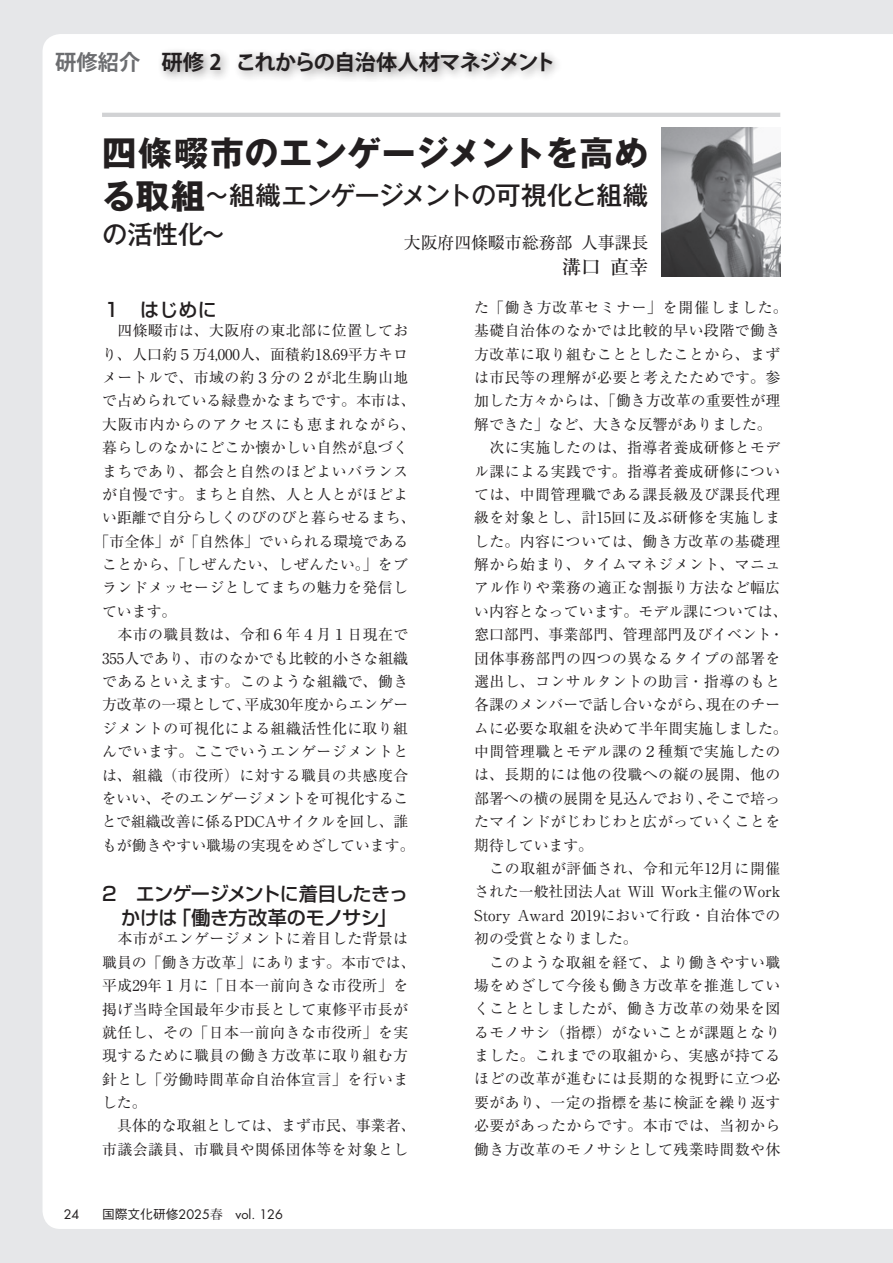
<style>
.page{position:relative;width:893px;height:1263px;background:#e6e7e9}
.page>*{position:absolute;margin:0;border:0;box-sizing:border-box;transform-origin:0 0}
.t1{font:700 34.05px "Gothic MB101 Pr 5";letter-spacing:.005em;color:#231f20}
.t2{font:500 25.5px/38.2px "Gothic MB101 Pr 5";letter-spacing:-.025em;color:#231f20}
.t3{font:700 21.3px "Koz Go Pro";letter-spacing:-.03em;color:#231f20}
.t4{font:500 19.2px/23.4px "Shin Go Pro";letter-spacing:-.03em;color:#231f20;text-align:center}
.t5{font:500 19.2px "Ryumin Pr 5";color:#231f20}
.t6{font:16.95px "Ryumin Pr 5";letter-spacing:-.01em;color:#231f20}
.t7{font:14.85px/23.4px "Ryumin Pro";letter-spacing:.03em;color:#231f20}
.t8{font:14.85px "Ryumin Pro";letter-spacing:.005em;color:#231f20}
.t9{font:14.85px "Ryumin Pro";color:#231f20}
.t10{font:14.85px "Ryumin Pro";letter-spacing:-.015em;color:#231f20}
.t11{font:14.85px "Ryumin Pro";letter-spacing:.06em;color:#231f20}
.t12{font:12.75px "Futura";color:#231f20}
.s1{color:#6c6d70}
.s2{font-weight:700;font-size:34.05px}
.s3{font-family:"Gothic BBB Pro";font-weight:500}
.s4{font-family:"Koz Min Pro"}
</style>
<div class="page">
<div style="left:43px;top:34px;width:849px;height:1195px;background:#fff"></div>
<svg style="left:892px;top:34px;width:1px;height:1195px"></svg>
<hr style="left:102px;top:113px;width:678px;height:4px;background:#d1d2d4">
<img style="left:661px;top:128px;width:119px;height:148px">
<div style="left:156px;top:44px;width:406px;height:38px;background:#231f20;opacity:.5"></div>
<h3 class="t3" style="left:55px;top:48px;width:502px"><span class="s1">研修紹介</span> 研修 2 これからの自治体人材マネジメント</h3>
<h1 class="t1" style="left:102px;top:125px;width:548px">四條畷市のエンゲージメントを高め</h1>
<h2 class="t2" style="left:102px;top:174px;width:548px"><span class="s2">る取組</span>～組織エンゲージメントの可視化と組織の活性化～</h2>
<p class="t6" style="left:404px;top:229px;width:246px">大阪府四條畷市総務部人事課長</p>
<p class="t5" style="left:562px;top:252px;width:88px">溝口直幸</p>
<p class="t4" style="left:102px;top:295px;width:116px">１　はじめに</p>
<p class="t7" style="left:102px;top:318px;width:308px">　四條畷市は、大阪府の東北部に位置してお</p>
<p class="t7" style="left:102px;top:341px;width:308px">り、人口約５万4,000人、面積約18.69平方キロ</p>
<p class="t7" style="left:102px;top:365px;width:308px">メートルで、市域の約３分の２が北生駒山地</p>
<p class="t8" style="left:102px;top:389px;width:315px">で占められている緑豊かなまちです。本市は、</p>
<p class="t11" style="left:102px;top:413px;width:315px">大阪市内からのアクセスにも恵まれながら、</p>
<p class="t7" style="left:102px;top:435px;width:308px">暮らしのなかにどこか懐かしい自然が息づく</p>
<p class="t7" style="left:102px;top:458px;width:308px">まちであり、都会と自然のほどよいバランス</p>
<p class="t7" style="left:102px;top:482px;width:308px">が自慢です。まちと自然、人と人とがほどよ</p>
<p class="t8" style="left:102px;top:506px;width:315px">い距離で自分らしくのびのびと暮らせるまち、</p>
<p class="t8" style="left:95px;top:529px;width:315px">「市全体」が「自然体」でいられる環境である</p>
<p class="t7" style="left:102px;top:552px;width:308px">ことから、「しぜんたい、しぜんたい。」をブ</p>
<p class="t7" style="left:102px;top:575px;width:308px">ランドメッセージとしてまちの魅力を発信し</p>
<p class="t7" style="left:102px;top:599px;width:76px">ています。</p>
<p class="t7" style="left:102px;top:622px;width:308px">　本市の職員数は、令和６年４月１日現在で</p>
<p class="t8" style="left:102px;top:646px;width:308px">355人であり、市のなかでも比較的小さな組織</p>
<p class="t7" style="left:102px;top:669px;width:308px">であるといえます。このような組織で、働き</p>
<p class="t9" style="left:102px;top:693px;width:308px">方改革の一環として、平成30年度からエンゲー</p>
<p class="t7" style="left:102px;top:715px;width:308px">ジメントの可視化による組織活性化に取り組</p>
<p class="t7" style="left:102px;top:739px;width:308px">んでいます。ここでいうエンゲージメントと</p>
<p class="t7" style="left:102px;top:762px;width:308px">は、組織（市役所）に対する職員の共感度合</p>
<p class="t10" style="left:102px;top:787px;width:308px">をいい、そのエンゲージメントを可視化するこ</p>
<p class="t10" style="left:102px;top:810px;width:308px">とで組織改善に係るPDCAサイクルを回し、誰</p>
<p class="t9" style="left:102px;top:833px;width:314px">もが働きやすい職場の実現をめざしています。</p>
<p class="t4" style="left:102px;top:880px;width:308px">2　エンゲージメントに着目したきっかけは「働き方改革のモノサシ」</p>
<p class="t7" style="left:102px;top:926px;width:315px">　本市がエンゲージメントに着目した背景は職員の「働き方改革」にあります。本市では、平成29年１月に「日本一前向きな市役所」を掲げ当時全国最年少市長として東修平市長が就任し、その「日本一前向きな市役所」を実現するために職員の働き方改革に取り組む方針とし「労働時間革命自治体宣言」を行いました。<br>　具体的な取組としては、まず市民、事業者、市議会議員、市職員や関係団体等を対象とし</p>
<p class="t12" style="left:64px;top:1205px;width:17px">24</p>
<p class="t12" style="left:102px;top:1205px;width:182px"><span class="s3">国際文化研修</span>2025<span class="s4">春　</span>vol. 126</p>
<p class="t7" style="left:474px;top:295px;width:315px">た「働き方改革セミナー」を開催しました。基礎自治体のなかでは比較的早い段階で働き方改革に取り組むこととしたことから、まずは市民等の理解が必要と考えたためです。参加した方々からは、「働き方改革の重要性が理解できた」など、大きな反響がありました。　次に実施したのは、指導者養成研修とモデル課による実践です。指導者養成研修については、中間管理職である課長級及び課長代理級を対象とし、計15回に及ぶ研修を実施しました。内容については、働き方改革の基礎理解から始まり、タイムマネジメント、マニュアル作りや業務の適正な割振り方法など幅広い内容となっています。モデル課については、窓口部門、事業部門、管理部門及びイベント・団体事務部門の四つの異なるタイプの部署を選出し、コンサルタントの助言・指導のもと各課のメンバーで話し合いながら、現在のチームに必要な取組を決めて半年間実施しました。中間管理職とモデル課の２種類で実施したのは、長期的には他の役職への縦の展開、他の部署への横の展開を見込んでおり、そこで培ったマインドがじわじわと広がっていくことを期待しています。<br>　この取組が評価され、令和元年12月に開催された一般社団法人at Will Work主催のWork<br>Story Award 2019において行政・自治体での初の受賞となりました。<br>　このような取組を経て、より働きやすい職場をめざして今後も働き方改革を推進していくこととしましたが、働き方改革の効果を図るモノサシ（指標）がないことが課題となりました。これまでの取組から、実感が持てるほどの改革が進むには長期的な視野に立つ必要があり、一定の指標を基に検証を繰り返す必要があったからです。本市では、当初から働き方改革のモノサシとして残業時間数や休</p>
</div>
